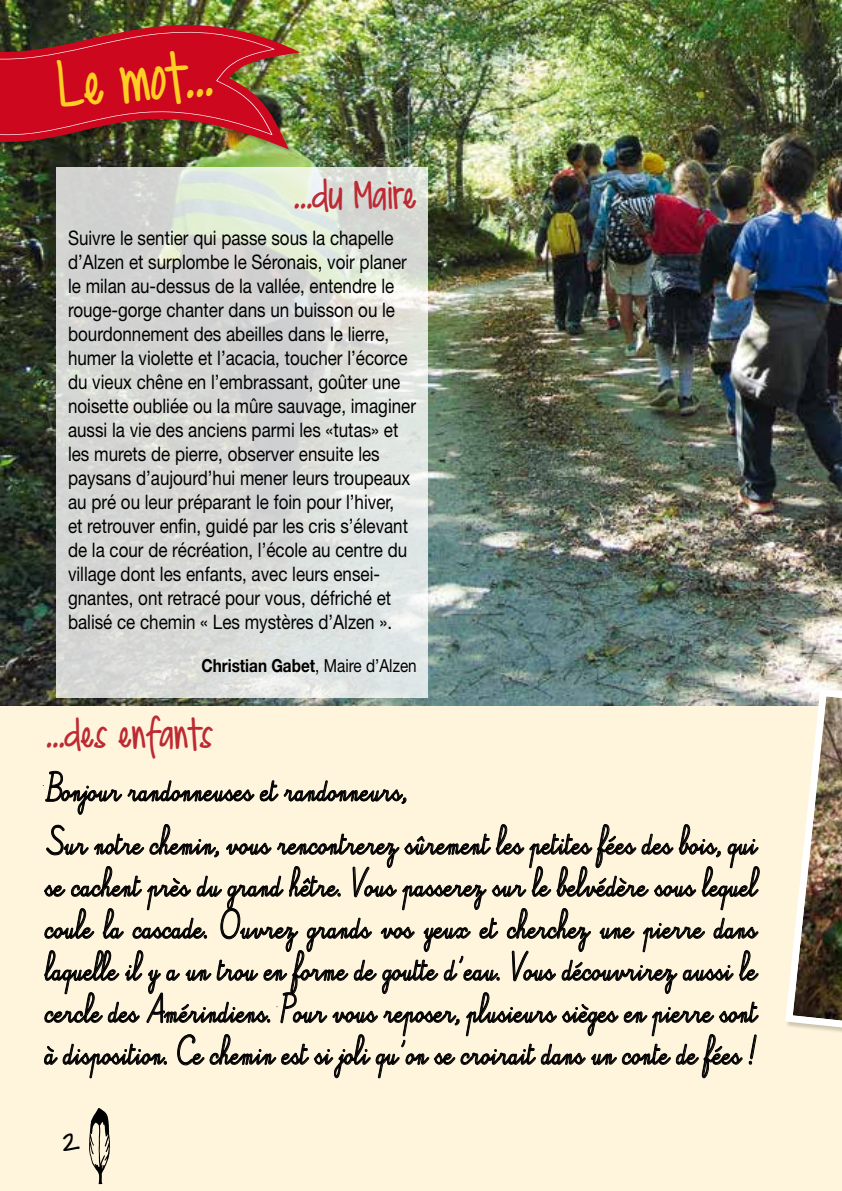
<style>
.page{position:relative;width:842px;height:1191px;background:#fff}
.page>*{position:absolute;margin:0;border:0;box-sizing:border-box;transform-origin:0 0}
.t1{font:300 38px "DJB Meand My Shadow";color:#fece25;scale:.81 1}
.t2{font:300 24px "DJB Meand My Shadow";color:#bd2a33;scale:.85 1}
.t3{font:20px/24px "Helvetica Neue";color:#000;scale:.85 1}
.t4{font:20px/42px "Alamain";color:#000;text-align:justify;scale:.82 1}
.t5{font:700 18px "Helvetica Neue";color:#000;scale:.85 1}
.t6{font:300 18px "DJB Meand My Shadow";color:#000}
.s1{font-weight:400}
</style>
<div class="page">
<img style="left:0;top:0;width:842px;height:706px">
<div style="left:0;top:706px;width:842px;height:485px;background:#fff5dc"></div>
<svg style="left:43px;top:771px;width:79px;height:43px"></svg>
<svg style="left:128px;top:780px;width:126px;height:22px"></svg>
<svg style="left:260px;top:780px;width:18px;height:21px"></svg>
<svg style="left:284px;top:780px;width:122px;height:24px"></svg>
<svg style="left:44px;top:824px;width:716px;height:254px"></svg>
<svg style="left:57px;top:167px;width:371px;height:530px;background:#d9dcd8"></svg>
<img style="left:0;top:0;width:300px;height:160px">
<svg style="left:0;top:31px;width:274px;height:104px;background:#b71924"></svg>
<img style="left:781px;top:685px;width:61px;height:347px">
<svg style="left:89px;top:1108px;width:21px;height:76px"></svg>
<h1 class="t1" style="left:58px;top:72px;width:192px;rotate:-4deg">Le mot...</h1>
<p class="t2" style="left:293px;top:187px;width:147px">...du Maire</p>
<p class="t3" style="left:68px;top:225px;width:411px">Suivre le sentier qui passe sous la chapelle d’Alzen et surplombe le Séronais, voir planer le milan au-dessus de la vallée, entendre le rouge-gorge chanter dans un buisson ou le bourdonnement des abeilles dans le lierre, humer la violette et l’acacia, toucher l’écorce du vieux chêne en l’embrassant, goûter une noisette oubliée ou la mûre sauvage, imaginer aussi la vie des anciens parmi les «tutas» et les murets de pierre, observer ensuite les paysans d’aujourd’hui mener leurs troupeaux au pré ou leur préparant le foin pour l’hiver,<br>et retrouver enfin, guidé par les cris s’élevant de la cour de récréation, l’école au centre du village dont les enfants, avec leurs ensei&shy;gnantes, ont retracé pour vous, défriché et balisé ce chemin « Les mystères d’Alzen ».</p>
<p class="t5" style="left:201px;top:654px;width:255px">Christian Gabet<span class="s1">, Maire d’Alzen</span></p>
<p class="t2" style="left:45px;top:725px;width:199px">...des enfants</p>
<p class="t4" style="left:45px;top:773px;width:442px">Bonjour randonneuses et randonneurs,</p>
<p class="t4" style="left:45px;top:826px;width:869px">Sur notre chemin, vous rencontrerez sûrement les petites fées des bois, qui se cachent près du grand hêtre. Vous passerez sur le belvédère sous lequel coule la cascade. Ouvrez grands vos yeux et cherchez une pierre dans laquelle il y a un trou en forme de goutte d’eau. Vous découvrirez aussi le cercle des Amérindiens. Pour vous reposer, plusieurs sièges en pierre sont à disposition. Ce chemin est si joli qu’on se croirait dans un conte de fées !</p>
<p class="t6" style="left:62px;top:1134px;width:19px">2</p>
</div>
